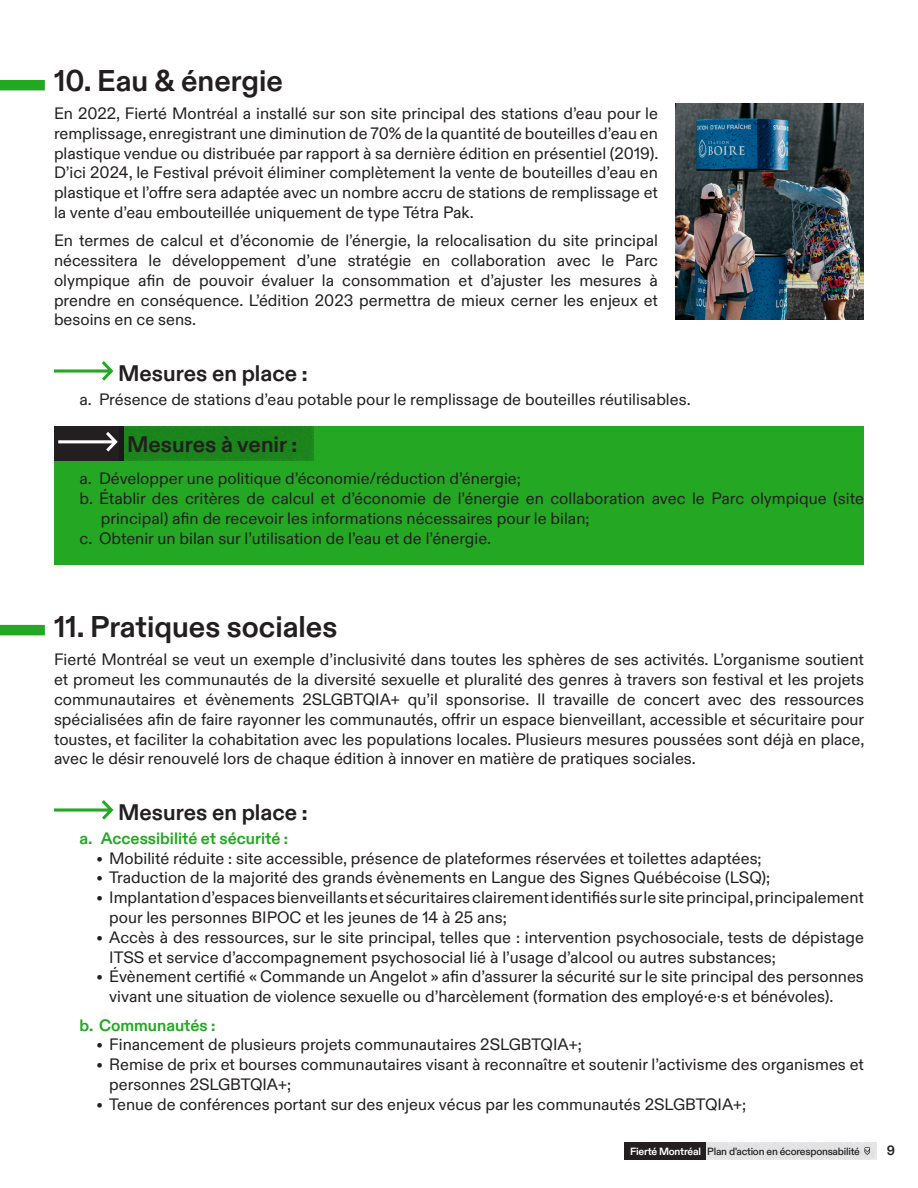
<style>
.page{position:relative;width:918px;height:1188px;background:#fff}
.page>*{position:absolute;margin:0;border:0;box-sizing:border-box;transform-origin:0 0}
.SOUS_TITRES_20PTS{font:700 30px "ABC Diatype";color:#231f20}
.Soustitres___coul{font:700 22.5px "ABC Diatype";color:#231f20}
.t1{font:16.5px/19.8px "ABC Diatype";color:#231f20}
.t2{font:700 16.5px "ABC Diatype";color:#24a824}
.t3{font:700 13.5px "ABC Diatype";color:#231f20}
.t4{font:500 10.5px "ABC Diatype";letter-spacing:-.02em;color:#231f20}
.s1{font-weight:700;color:#fff}
</style>
<div class="page">
<div style="left:668px;top:1141px;width:208px;height:19px;background:#e2e3e5"></div>
<div style="left:624px;top:1142px;width:81px;height:17px;background:#231f20"></div>
<svg style="left:865px;top:1147px;width:5px;height:8px"></svg>
<img style="left:675px;top:103px;width:188px;height:216px">
<div style="left:54px;top:427px;width:810px;height:138px;background:#24a824"></div>
<div style="left:54px;top:427px;width:69px;height:34px;background:#231f20"></div>
<div style="left:118px;top:426px;width:197px;height:35px;background:#1c841c"></div>
<svg style="left:54px;top:361px;width:59px;height:20px"></svg>
<svg style="left:58px;top:432px;width:60px;height:20px"></svg>
<svg style="left:54px;top:800px;width:59px;height:20px"></svg>
<div style="left:0;top:80px;width:45px;height:10px;background:#24a824"></div>
<div style="left:0;top:625px;width:45px;height:10px;background:#24a824"></div>
<p class="SOUS_TITRES_20PTS" style="left:54px;top:63px;width:230px">10. Eau &amp; énergie</p>
<p class="t1" style="left:54px;top:104px;width:606px;text-align:justify">En 2022, Fierté Montréal a installé sur son site principal des stations d’eau pour le remplissage, enregistrant une diminution de 70% de la quantité de bouteilles d’eau en plastique vendue ou distribuée par rapport à sa dernière édition en présentiel (2019).<br>D’ici 2024, le Festival prévoit éliminer complètement la vente de bouteilles d’eau en plastique et l’offre sera adaptée avec un nombre accru de stations de remplissage et la vente d’eau embouteillée uniquement de type Tétra Pak.</p>
<p class="t1" style="left:54px;top:231px;width:606px;text-align:justify">En termes de calcul et d’économie de l’énergie, la relocalisation du site principal nécessitera le développement d’une stratégie en collaboration avec le Parc olympique afin de pouvoir évaluer la consommation et d’ajuster les mesures à prendre en conséquence. L’édition 2023 permettra de mieux cerner les enjeux et besoins en ce sens.</p>
<p class="Soustitres___coul" style="left:118px;top:360px;width:191px">Mesures en place :</p>
<p class="t1" style="left:80px;top:390px;width:613px">a. Présence de stations d’eau potable pour le remplissage de bouteilles réutilisables.</p>
<p class="Soustitres___coul" style="left:127px;top:431px;width:172px">Mesures à venir :</p>
<p class="t1" style="left:80px;top:469px;width:443px">a. Développer une politique d’économie/réduction d’énergie;</p>
<p class="t1" style="left:101px;top:489px;width:765px;text-indent:-21px">b. Établir des critères de calcul et d’économie de l’énergie en collaboration avec le Parc olympique (site principal) afin de recevoir les informations nécessaires pour le bilan;</p>
<p class="t1" style="left:80px;top:528px;width:413px">c. Obtenir un bilan sur l’utilisation de l’eau et de l’énergie.</p>
<p class="SOUS_TITRES_20PTS" style="left:54px;top:609px;width:285px">11. Pratiques sociales</p>
<p class="t1" style="left:54px;top:650px;width:812px;text-align:justify">Fierté Montréal se veut un exemple d’inclusivité dans toutes les sphères de ses activités. L’organisme soutient et promeut les communautés de la diversité sexuelle et pluralité des genres à travers son festival et les projets communautaires et évènements 2SLGBTQIA+ qu’il sponsorise. Il travaille de concert avec des ressources spécialisées afin de faire rayonner les communautés, offrir un espace bienveillant, accessible et sécuritaire pour toustes, et faciliter la cohabitation avec les populations locales. Plusieurs mesures poussées sont déjà en place, avec le désir renouvelé lors de chaque édition à innover en matière de pratiques sociales.</p>
<p class="Soustitres___coul" style="left:118px;top:799px;width:191px">Mesures en place :</p>
<p class="t2" style="left:80px;top:828px;width:210px">a. Accessibilité et sécurité :</p>
<p class="t1" style="left:97px;top:848px;width:667px">• Mobilité réduite : site accessible, présence de plateformes réservées et toilettes adaptées;</p>
<p class="t1" style="left:97px;top:868px;width:675px">• Traduction de la majorité des grands évènements en Langue des Signes Québécoise (LSQ);</p>
<p class="t1" style="left:109px;top:888px;width:756px;text-indent:-13px">• Implantation d’espaces bienveillants et sécuritaires clairement identifiés sur le site principal, principalement pour les personnes BIPOC et les jeunes de 14 à 25 ans;</p>
<p class="t1" style="left:109px;top:928px;width:756px;text-indent:-13px">• Accès à des ressources, sur le site principal, telles que : intervention psychosociale, tests de dépistage<br>ITSS et service d’accompagnement psychosocial lié à l’usage d’alcool ou autres substances;</p>
<p class="t1" style="left:109px;top:967px;width:756px;text-indent:-13px">• Évènement certifié « Commande un Angelot » afin d’assurer la sécurité sur le site principal des personnes vivant une situation de violence sexuelle ou d’harcèlement (formation des employé·e·s et bénévoles).</p>
<p class="t2" style="left:80px;top:1015px;width:138px">b. Communautés :</p>
<p class="t1" style="left:97px;top:1035px;width:487px">• Financement de plusieurs projets communautaires 2SLGBTQIA+;</p>
<p class="t1" style="left:109px;top:1055px;width:756px;text-indent:-13px">• Remise de prix et bourses communautaires visant à reconnaître et soutenir l’activisme des organismes et personnes 2SLGBTQIA+;</p>
<p class="t1" style="left:97px;top:1094px;width:651px">• Tenue de conférences portant sur des enjeux vécus par les communautés 2SLGBTQIA+;</p>
<p class="t4" style="left:630px;top:1145px;width:231px"><span class="s1">Fierté Montréal</span> Plan d'action en écoresponsabilité</p>
<p class="t3" style="left:887px;top:1143px;width:10px">9</p>
</div>
